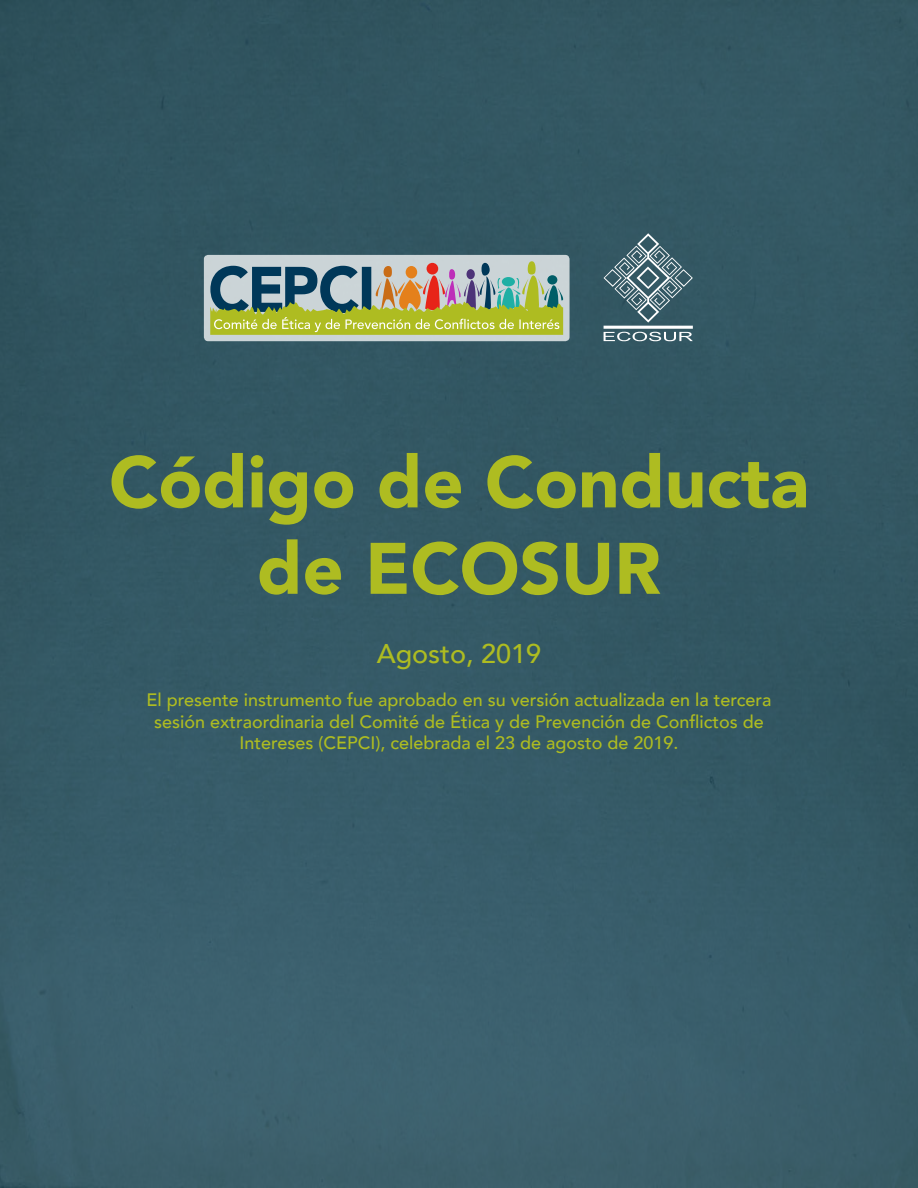
<style>
.page{position:relative;width:918px;height:1188px;background:#fff}
.page>*{position:absolute;margin:0;border:0;box-sizing:border-box;transform-origin:0 0}
.t1{font:900 72px "Avenir";color:#aebc21}
.t2{font:500 27px "Avenir";color:#aebc21}
.t3{font:500 18px/21.6px "Avenir";color:#aebc21;text-align:center}
</style>
<div class="page">
<img style="left:0;top:0;width:918px;height:1188px">
<div style="left:204px;top:255px;width:366px;height:86px;background:#cbd4d7;border-radius:4px"></div>
<svg style="left:210px;top:261px;width:354px;height:74px"></svg>
<svg style="left:604px;top:233px;width:89px;height:108px;background:#58767f"></svg>
<p class="t1" style="left:109px;top:421px;width:701px">Código de Conducta</p>
<p class="t1" style="left:257px;top:507px;width:405px">de ECOSUR</p>
<p class="t2" style="left:377px;top:630px;width:166px">Agosto, 2019</p>
<p class="t3" style="left:147px;top:688px;width:626px">El presente instrumento fue aprobado en su versión actualizada en la tercera sesión extraordinaria del Comité de Ética y de Prevención de Conflictos de<br>Intereses (CEPCI), celebrada el 23 de agosto de 2019.</p>
</div>
